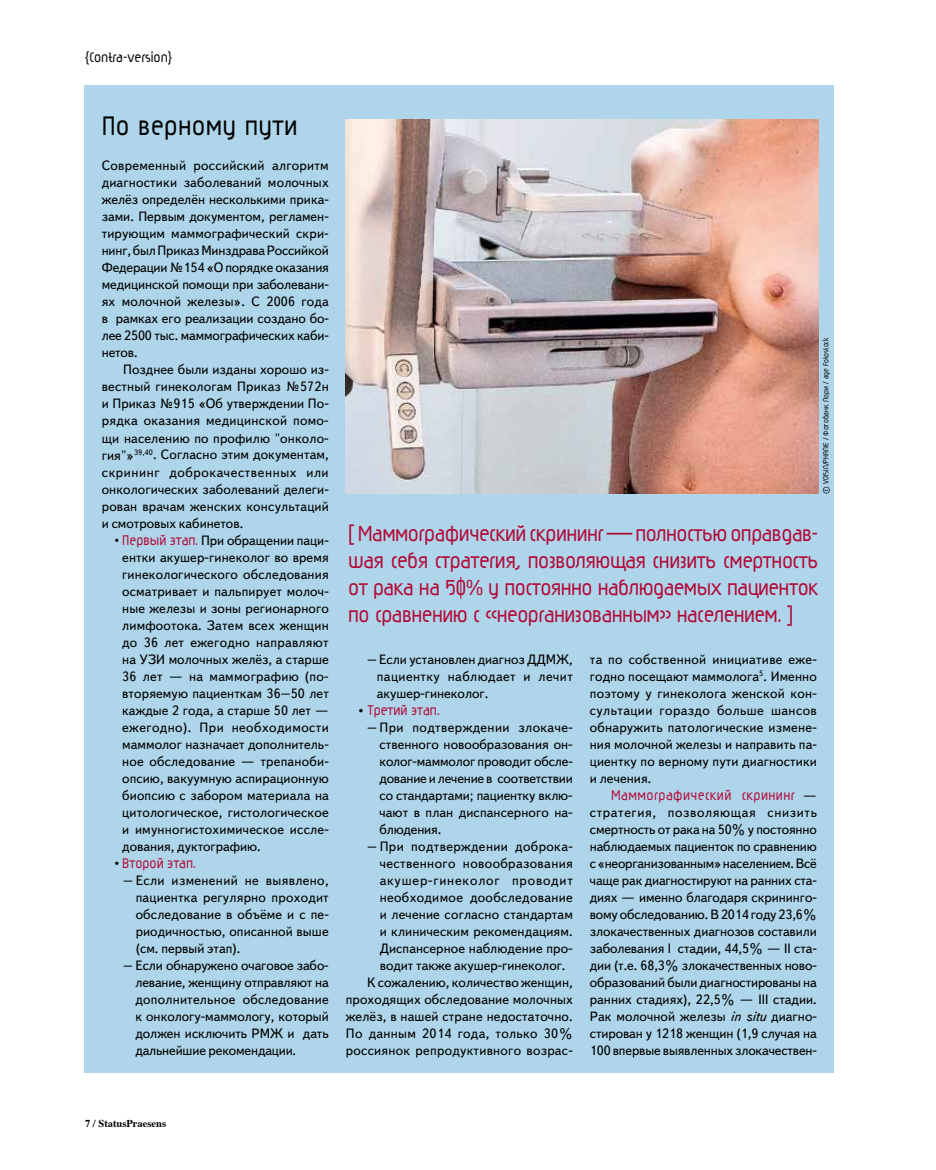
<style>
.page{position:relative;width:936px;height:1170px;background:#fff}
.page>*{position:absolute;margin:0;border:0;box-sizing:border-box;transform-origin:0 0}
.t1{font:700 31.5px "Magic";letter-spacing:.01em;color:#000}
.t2{font:700 25.5px/27px "Magic";letter-spacing:-.02em;color:#b30838;text-align:justify}
.t3{font:700 16.5px "Magic";letter-spacing:.025em;color:#b30838}
.t4{font:700 16.5px "Magic";color:#b30838}
.t5{font:700 16.5px "Magic";color:#000}
.t6{font:13.5px/17px "Text";letter-spacing:.01em;color:#000;text-align:justify}
.t7{font:13.5px "Text";letter-spacing:.03em;color:#000}
.t8{font:13.5px "Text";letter-spacing:.06em;color:#000}
.t9{font:700 10.5px "Times";color:#000}
.t10{font:700 9px "Magic";color:#000}
.s1{font-family:"Magic";font-weight:700;font-size:16.5px;color:#b30838}
.s2{font-family:"Text";font-weight:400;font-size:13.5px;color:#000}
.s3{color:#000}
.s4{font-style:italic}
</style>
<div class="page">
<div style="left:85px;top:85px;width:748px;height:986px;background:#aed5e9"></div>
<img style="left:345px;top:119px;width:473px;height:374px">
<p class="t5" style="left:85px;top:49px;width:89px">{Contra-version}</p>
<h1 class="t1" style="left:102px;top:110px;width:197px">По верному пути</h1>
<p class="t6" style="left:102px;top:158px;width:229px">Современный российский алгоритм диагностики заболеваний молочных желёз определён несколькими прика&shy;зами. Первым документом, регламен&shy;тирующим маммографический скри&shy;нинг, был Приказ Минздрава Российкой Федерации №154 «О порядке оказания медицинской помощи при заболевани&shy;ях молочной железы». С 2006 года в рамках его реализации создано бо&shy;лее 2500 тыс. маммографических каби&shy;нетов.</p>
<p class="t6" style="left:102px;top:362px;width:228px;text-indent:21px">Позднее были изданы хорошо из&shy;вестный гинекологам Приказ №572н и Приказ №915 «Об утверждении По&shy;рядка оказания медицинской помо&shy;щи населению по профилю "онколо&shy;гия"»<sup>39,40</sup>. Согласно этим документам, скрининг доброкачественных или онкологических заболеваний делеги&shy;рован врачам женских консультаций и смотровых кабинетов.</p>
<p class="t6" style="left:122px;top:532px;width:208px;text-indent:-8px">• <span class="s1">Первый этап.</span> При обращении паци&shy;ентки акушер-гинеколог во время гинекологического обследования осматривает и пальпирует молоч&shy;ные железы и зоны регионарного лимфоотока. Затем всех женщин до 36 лет ежегодно направляют на УЗИ молочных желёз, а старше 36 лет — на маммографию (по&shy;вторяемую пациенткам 36–50 лет каждые 2 года, а старше 50 лет — ежегодно). При необходимости маммолог назначает дополнитель&shy;ное обследование — трепаноби&shy;опсию, вакуумную аспирационную биопсию с забором материала на цитологическое, гистологическое и имунногистохимическое иссле&shy;дования, дуктографию.</p>
<p class="t4" style="left:114px;top:855px;width:83px"><span class="s2">•</span> Второй этап.</p>
<p class="t6" style="left:136px;top:872px;width:195px;text-indent:-13px">– Если изменений не выявлено, пациентка регулярно проходит обследование в объёме и с пе&shy;риодичностью, описанной выше (см. первый этап).</p>
<p class="t6" style="left:135px;top:957px;width:195px;text-indent:-12px">– Если обнаружено очаговое забо&shy;левание, женщину отправляют на дополнительное обследование к онкологу-маммологу, который должен исключить РМЖ и дать дальнейшие рекомендации.</p>
<p class="t10" style="left:821px;top:494px;width:158px;rotate:-90deg">© VOISIN/PHANIE / Фотобанк Лори / age Fotostock</p>
<h2 class="t2" style="left:348px;top:521px;width:471px">[ Маммографический скрининг — полностью оправдав&shy;шая себя стратегия, позволяющая снизить смертность от рака на 50% у постоянно наблюдаемых пациенток по сравнению с «неорганизованным» населением. ]</h2>
<p class="t6" style="left:377px;top:651px;width:197px;text-indent:-10px">– Если установлен диагноз ДДМЖ, пациентку наблюдает и лечит акушер-гинеколог.</p>
<p class="t4" style="left:358px;top:702px;width:83px"><span class="s3">•</span> Третий этап.</p>
<p class="t6" style="left:379px;top:719px;width:195px;text-indent:-12px">– При подтверждении злокаче&shy;ственного новообразования он&shy;колог-маммолог проводит обсле&shy;дование и лечение в соответствии со стандартами; пациентку вклю&shy;чают в план диспансерного на&shy;блюдения.</p>
<p class="t7" style="left:367px;top:838px;width:207px">– При подтверждении доброка-</p>
<p class="t7" style="left:380px;top:855px;width:195px">чественного новообразования</p>
<p class="t8" style="left:380px;top:872px;width:195px">акушер-гинеколог проводит</p>
<p class="t6" style="left:380px;top:889px;width:195px">необходимое дообследование</p>
<p class="t6" style="left:380px;top:906px;width:195px">и лечение согласно стандартам</p>
<p class="t6" style="left:380px;top:923px;width:194px">и клиническим рекомендациям.</p>
<p class="t6" style="left:380px;top:940px;width:194px">Диспансерное наблюдение про-</p>
<p class="t6" style="left:380px;top:957px;width:187px">водит также акушер-гинеколог.</p>
<p class="t6" style="left:367px;top:974px;width:207px">К сожалению, количество женщин,</p>
<p class="t6" style="left:346px;top:991px;width:228px">проходящих обследование молочных</p>
<p class="t6" style="left:346px;top:1008px;width:228px">желёз, в нашей стране недостаточно.</p>
<p class="t6" style="left:346px;top:1025px;width:228px">По данным 2014 года, только 30%</p>
<p class="t6" style="left:346px;top:1042px;width:229px">россиянок репродуктивного возрас-</p>
<p class="t6" style="left:589px;top:651px;width:228px">та по собственной инициативе еже&shy;годно посещают маммолога<sup>5</sup>. Именно поэтому у гинеколога женской кон&shy;сультации гораздо больше шансов обнаружить патологические измене&shy;ния молочной железы и направить па&shy;циентку по верному пути диагностики и лечения.</p>
<p class="t3" style="left:611px;top:787px;width:207px">Маммографический скрининг <span class="s2">—</span></p>
<p class="t6" style="left:589px;top:804px;width:228px">стратегия, позволяющая снизить смертность от рака на 50% у постоянно наблюдаемых пациенток по сравнению с«неорганизованным» населением. Всё чаще рак диагностируют на ранних ста&shy;диях — именно благодаря скрининго&shy;вому обследованию. В 2014 году 23,6% злокачественных диагнозов составили заболевания I стадии, 44,5% — II ста&shy;дии (т.е. 68,3% злокачественных ново&shy;образований были диагностированы на ранних стадиях), 22,5% — III стадии.<br>Рак молочной железы <span class="s4">in situ</span> диагно&shy;стирован у 1218 женщин (1,9 случая на 100 впервые выявленных злокачествен-</p>
<p class="t9" style="left:85px;top:1113px;width:83px">7 / StatusPraesens</p>
</div>
